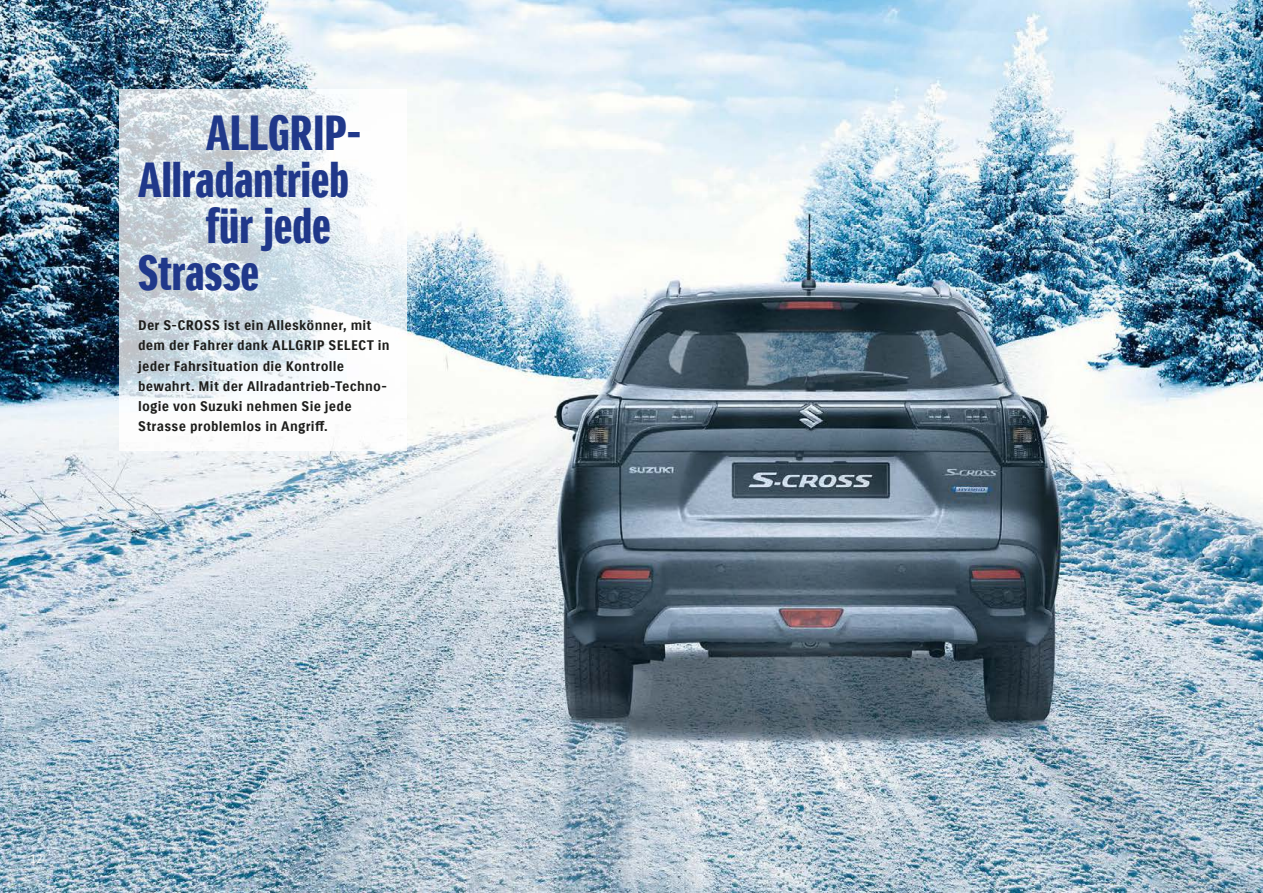
<style>
.page{position:relative;width:1263px;height:893px;background:#fff}
.page>*{position:absolute;margin:0;border:0;box-sizing:border-box;transform-origin:0 0}
.t1{font:48px "Suzuki PRO Headline";color:#20388a}
.t2{font:13.5px/20.2px "Suzuki PRO Bold";letter-spacing:.015em;color:#1d1d1b}
.t3{font:12px "Suzuki PRO Regular";color:#fff}
</style>
<div class="page">
<img style="left:0;top:0;width:1263px;height:893px">
<img style="left:119px;top:89px;width:287px;height:362px">
<h1 class="t1" style="left:206px;top:104px;width:156px">ALLGRIP-</h1>
<h1 class="t1" style="left:138px;top:151px;width:213px">Allradantrieb</h1>
<h1 class="t1" style="left:206px;top:197px;width:126px">für jede</h1>
<h1 class="t1" style="left:138px;top:244px;width:123px">Strasse</h1>
<p class="t2" style="left:138px;top:315px;width:253px">Der S-CROSS ist ein Alleskönner, mit dem der Fahrer dank ALLGRIP SELECT in jeder Fahrsituation die Kontrolle bewahrt. Mit der Allradantrieb-Techno&shy;logie von Suzuki nehmen Sie jede Strasse problemlos in Angriff.</p>
<p class="t3" style="left:30px;top:851px;width:14px">12</p>
</div>
